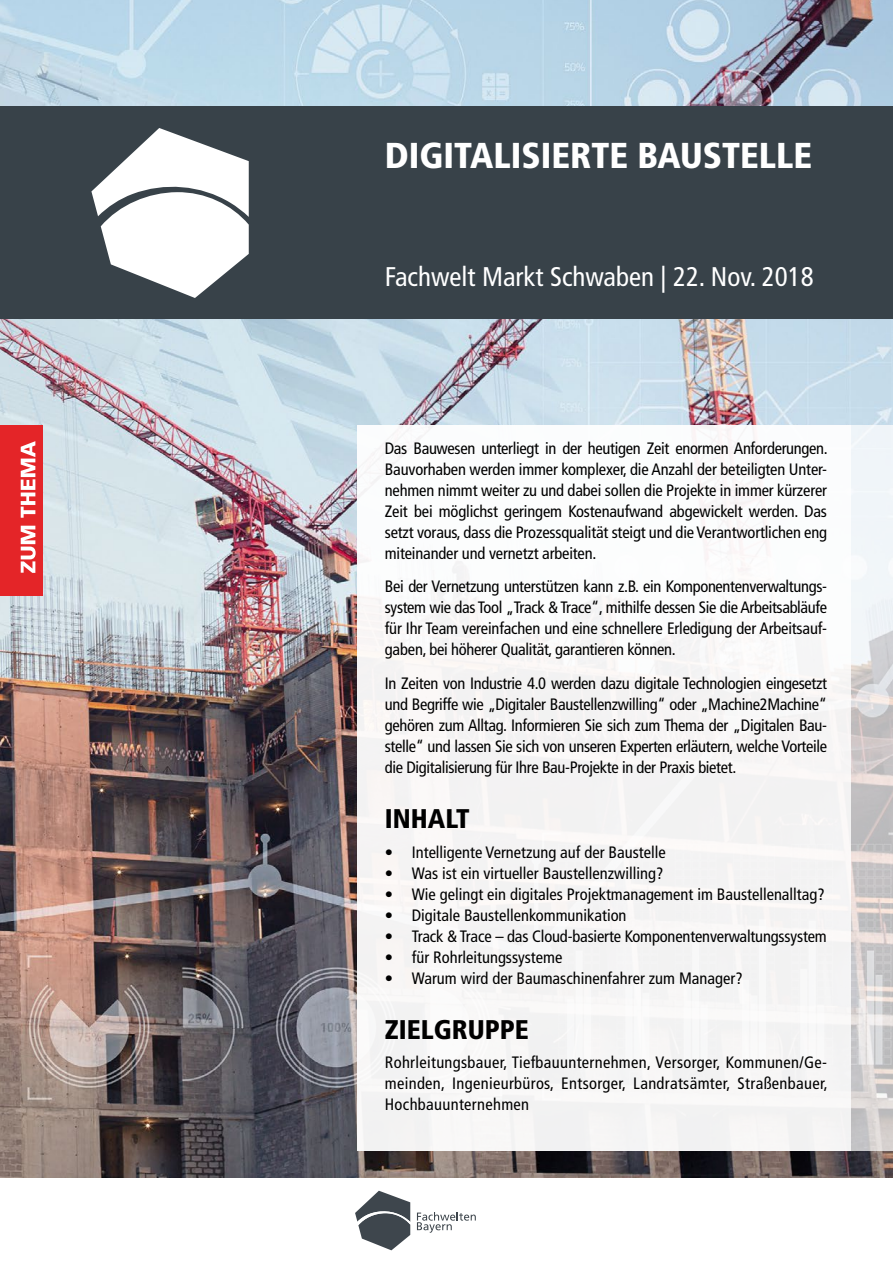
<style>
.page{position:relative;width:893px;height:1263px;background:#fff}
.page>*{position:absolute;margin:0;border:0;box-sizing:border-box;transform-origin:0 0}
.t1{font:900 condensed 36px "Frutiger";color:#fff}
.t2{font:condensed 27px "Frutiger";color:#fff}
.t3{font:900 condensed 27px "Frutiger";color:#000}
.t4{font:condensed 16.5px/21px "Frutiger";color:#000;text-align:justify}
</style>
<div class="page">
<img style="left:0;top:0;width:893px;height:1178px">
<svg style="left:850px;top:425px;width:43px;height:725px"></svg>
<div style="left:357px;top:425px;width:493px;height:725px;background:#f8f7f6"></div>
<div style="left:0;top:425px;width:43px;height:170px;background:#e42528"></div>
<svg style="left:21px;top:441px;width:15px;height:132px"></svg>
<div style="left:0;top:106px;width:893px;height:213px;background:#384249"></div>
<svg style="left:417px;top:1212px;width:59px;height:21px"></svg>
<svg style="left:355px;top:1191px;width:55px;height:59px"></svg>
<svg style="left:91px;top:128px;width:158px;height:170px"></svg>
<h1 class="t1" style="left:385px;top:134px;width:429px">DIGITALISIERTE BAUSTELLE</h1>
<h2 class="t2" style="left:385px;top:260px;width:430px">Fachwelt Markt Schwaben | 22. Nov. 2018</h2>
<p class="t4" style="left:385px;top:437px;width:444px">Das Bauwesen unterliegt in der heutigen Zeit enormen Anforderungen.<br>Bauvorhaben werden immer komplexer, die Anzahl der beteiligten Unter&shy;nehmen nimmt weiter zu und dabei sollen die Projekte in immer kürzerer Zeit bei möglichst geringem Kostenaufwand abgewickelt werden. Das setzt voraus, dass die Prozessqualität steigt und die Verantwortlichen eng miteinander und vernetzt arbeiten.</p>
<p class="t4" style="left:385px;top:576px;width:444px">Bei der Vernetzung unterstützen kann z.B. ein Komponentenverwaltungs&shy;system wie das Tool „Track &amp; Trace“, mithilfe dessen Sie die Arbeitsabläufe für Ihr Team vereinfachen und eine schnellere Erledigung der Arbeitsauf&shy;gaben, bei höherer Qualität, garantieren können.</p>
<p class="t4" style="left:385px;top:673px;width:444px">In Zeiten von Industrie 4.0 werden dazu digitale Technologien eingesetzt und Begriffe wie „Digitaler Baustellenzwilling“ oder „Machine2Machine“ gehören zum Alltag. Informieren Sie sich zum Thema der „Digitalen Bau&shy;stelle“ und lassen Sie sich von unseren Experten erläutern, welche Vorteile die Digitalisierung für Ihre Bau-Projekte in der Praxis bietet.</p>
<h2 class="t3" style="left:385px;top:802px;width:86px">INHALT</h2>
<p class="t4" style="left:385px;top:841px;width:282px">• Intelligente Vernetzung auf der Baustelle</p>
<p class="t4" style="left:385px;top:862px;width:280px">• Was ist ein virtueller Baustellenzwilling?</p>
<p class="t4" style="left:385px;top:883px;width:441px">• Wie gelingt ein digitales Projektmanagement im Baustellenalltag?</p>
<p class="t4" style="left:385px;top:904px;width:243px">• Digitale Baustellenkommunikation</p>
<p class="t4" style="left:385px;top:925px;width:443px">• Track &amp; Trace – das Cloud-basierte Komponentenverwaltungssystem</p>
<p class="t4" style="left:385px;top:946px;width:179px">• für Rohrleitungssysteme</p>
<p class="t4" style="left:385px;top:967px;width:359px">• Warum wird der Baumaschinenfahrer zum Manager?</p>
<h2 class="t3" style="left:385px;top:1013px;width:146px">ZIELGRUPPE</h2>
<p class="t4" style="left:385px;top:1052px;width:444px">Rohrleitungsbauer, Tiefbauunternehmen, Versorger, Kommunen/Ge&shy;meinden, Ingenieurbüros, Entsorger, Landratsämter, Straßenbauer, Hochbauunternehmen</p>
</div>
